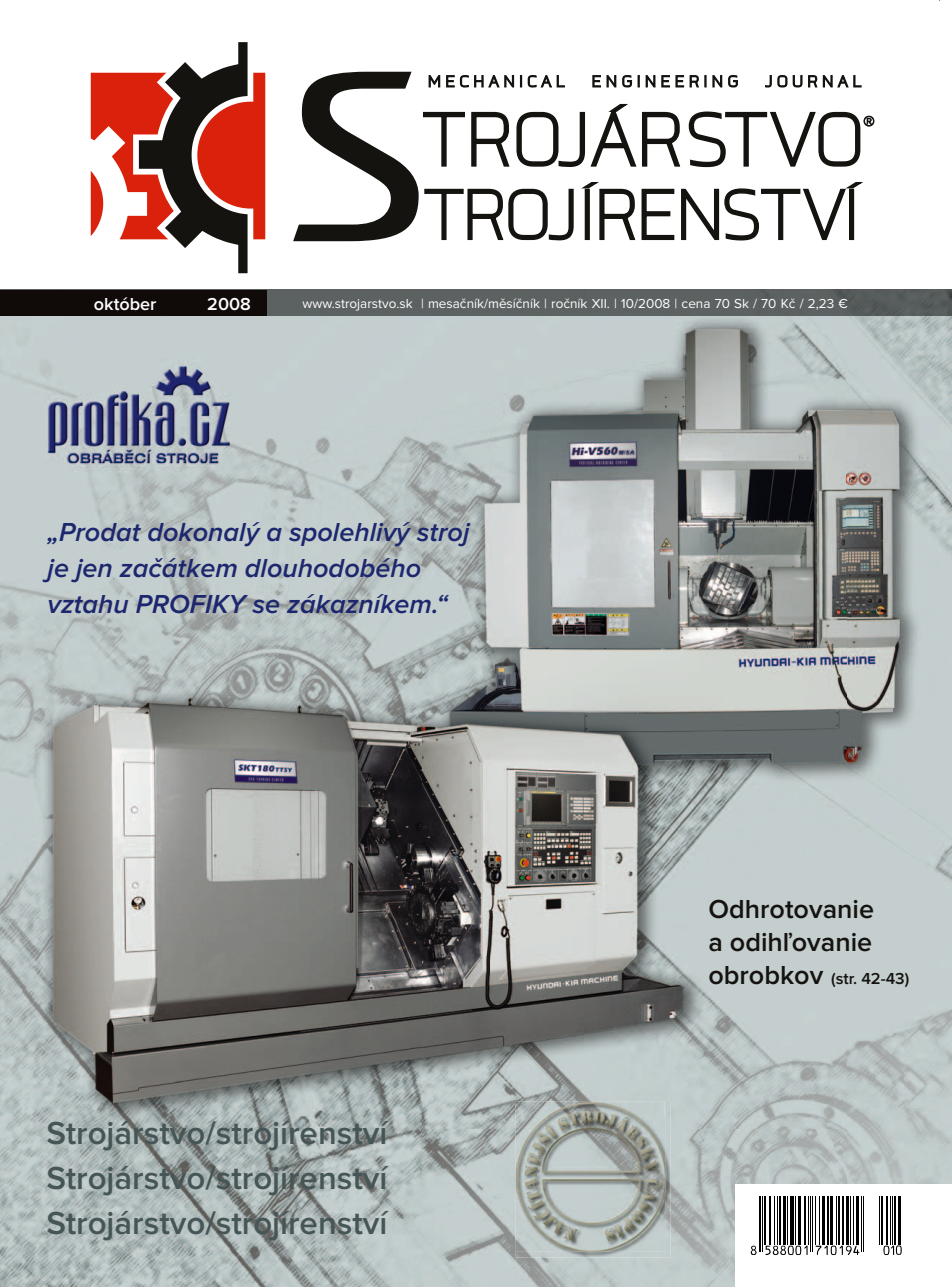
<style>
.page{position:relative;width:952px;height:1287px;background:#fff}
.page>*{position:absolute;margin:0;border:0;box-sizing:border-box;transform-origin:0 0}
.t1{font:600 33px/44.5px "Proxima Nova";color:#465657;text-align:justify}
.t2{font:italic 600 27px/36px "Proxima Nova";color:#1d276e}
.t3{font:600 27px/33px "Proxima Nova";color:#151310}
.t4{font:600 18px "Proxima Nova";color:#fff}
.t5{font:600 16.5px "Proxima Nova";color:#151310}
.t6{font:13.5px "Proxima Nova";color:#fff}
.s1{font-size:27px}
</style>
<div class="page">
<img style="left:0;top:315px;width:846px;height:604px">
<img style="left:846px;top:315px;width:106px;height:868px">
<img style="left:0;top:919px;width:423px;height:367px">
<img style="left:423px;top:919px;width:424px;height:210px">
<img style="left:423px;top:1129px;width:106px;height:157px">
<img style="left:635px;top:1129px;width:212px;height:157px">
<img style="left:529px;top:1257px;width:106px;height:29px">
<div style="left:267px;top:290px;width:685px;height:25px;background:#5c6161"></div>
<div style="left:0;top:290px;width:267px;height:25px;background:#100b09"></div>
<div style="left:735px;top:1183px;width:217px;height:103px;background:#fff"></div>
<hr style="left:760px;top:1195px;width:1px;height:56px;background:#000">
<hr style="left:762px;top:1195px;width:1px;height:56px;background:#000">
<hr style="left:764px;top:1195px;width:2px;height:49px;background:#000">
<svg style="left:769px;top:1196px;width:1px;height:48px"></svg>
<hr style="left:770px;top:1195px;width:1px;height:49px;background:#000">
<hr style="left:774px;top:1195px;width:1px;height:49px;background:#000">
<hr style="left:778px;top:1195px;width:1px;height:49px;background:#000">
<hr style="left:780px;top:1195px;width:2px;height:49px;background:#000">
<hr style="left:783px;top:1195px;width:3px;height:49px;background:#000">
<hr style="left:787px;top:1195px;width:2px;height:49px;background:#000">
<hr style="left:791px;top:1195px;width:3px;height:49px;background:#000">
<hr style="left:795px;top:1195px;width:1px;height:49px;background:#000">
<svg style="left:798px;top:1196px;width:3px;height:48px"></svg>
<hr style="left:804px;top:1195px;width:2px;height:49px;background:#000">
<hr style="left:808px;top:1195px;width:2px;height:49px;background:#000">
<hr style="left:811px;top:1195px;width:1px;height:56px;background:#000">
<hr style="left:813px;top:1195px;width:1px;height:56px;background:#000">
<hr style="left:815px;top:1195px;width:1px;height:49px;background:#000">
<hr style="left:819px;top:1195px;width:2px;height:49px;background:#000">
<hr style="left:823px;top:1195px;width:2px;height:49px;background:#000">
<hr style="left:827px;top:1195px;width:2px;height:49px;background:#000">
<svg style="left:830px;top:1196px;width:3px;height:48px"></svg>
<hr style="left:836px;top:1195px;width:1px;height:49px;background:#000">
<hr style="left:838px;top:1195px;width:2px;height:49px;background:#000">
<hr style="left:843px;top:1195px;width:2px;height:49px;background:#000">
<hr style="left:846px;top:1195px;width:3px;height:49px;background:#000">
<hr style="left:850px;top:1195px;width:1px;height:49px;background:#000">
<hr style="left:854px;top:1195px;width:1px;height:49px;background:#000">
<hr style="left:856px;top:1195px;width:3px;height:49px;background:#000">
<hr style="left:861px;top:1195px;width:1px;height:56px;background:#000">
<hr style="left:864px;top:1195px;width:1px;height:56px;background:#000">
<hr style="left:879px;top:1195px;width:1px;height:49px;background:#000">
<hr style="left:881px;top:1195px;width:2px;height:49px;background:#000">
<svg style="left:886px;top:1196px;width:1px;height:48px"></svg>
<hr style="left:887px;top:1195px;width:2px;height:49px;background:#000">
<hr style="left:890px;top:1195px;width:1px;height:49px;background:#000">
<hr style="left:892px;top:1195px;width:1px;height:49px;background:#000">
<hr style="left:894px;top:1195px;width:3px;height:49px;background:#000">
<hr style="left:899px;top:1195px;width:2px;height:49px;background:#000">
<svg style="left:765px;top:1245px;width:43px;height:9px"></svg>
<svg style="left:815px;top:1245px;width:44px;height:9px"></svg>
<svg style="left:751px;top:1245px;width:6px;height:9px"></svg>
<svg style="left:883px;top:1245px;width:19px;height:9px"></svg>
<svg style="left:293px;top:72px;width:581px;height:169px"></svg>
<svg style="left:90px;top:42px;width:176px;height:232px"></svg>
<img style="left:515px;top:1100px;width:156px;height:157px">
<img style="left:516px;top:1101px;width:148px;height:149px">
<img style="left:517px;top:1116px;width:149px;height:135px">
<img style="left:517px;top:1116px;width:147px;height:134px">
<p class="t4" style="left:94px;top:298px;width:64px">október</p>
<p class="t4" style="left:207px;top:298px;width:45px">2008</p>
<p class="t6" style="left:303px;top:299px;width:547px">www.strojarstvo.sk | mesačník/měsíčník | ročník XII. | 10/2008 | cena 70 Sk / 70 Kč / 2,23 €</p>
<p class="t2" style="left:48px;top:517px;width:424px">„Prodat dokonalý a spolehlivý stroj je jen začátkem dlouhodobého vztahu PROFIKY se zákazníkem.“</p>
<p class="t1" style="left:47px;top:1115px;width:342px">Strojárstvo/strojírenství Strojárstvo/strojírenství Strojárstvo/strojírenství</p>
<p class="t3" style="left:708px;top:896px;width:167px">Odhrotovanie a odihľovanie</p>
<p class="t5" style="left:708px;top:973px;width:202px"><span class="s1">obrobkov</span> (str. 42-43)</p>
</div>
